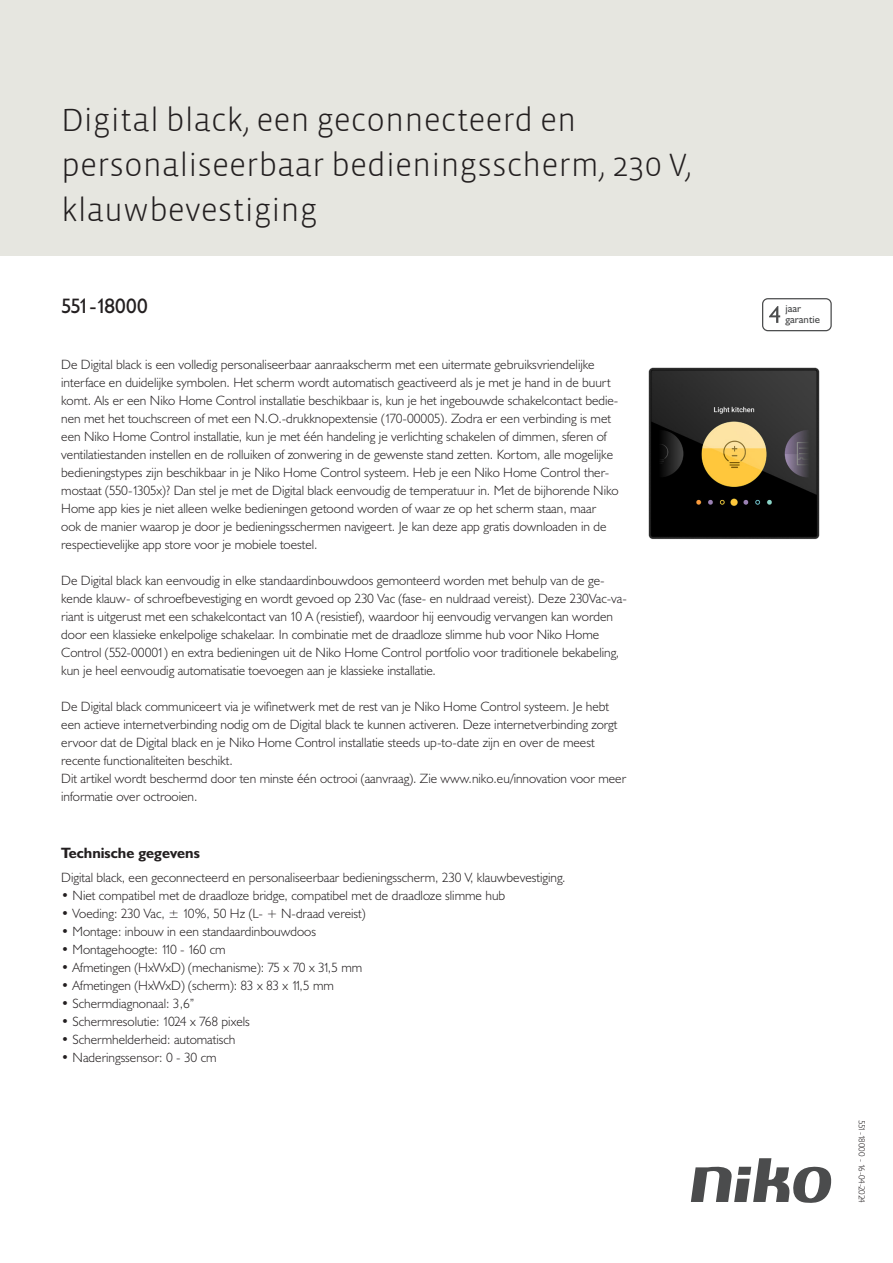
<style>
.page{position:relative;width:893px;height:1263px;background:#fff}
.page>*{position:absolute;margin:0;border:0;box-sizing:border-box;transform-origin:0 0}
.Title_datasheets{font:300 33px/45px "Vista Sans";color:#231f20}
.Article_number{font:21px "Humanist 521 BT";letter-spacing:-.03em;color:#231f20}
.Titles_parts{font:700 15px "Humanist 521 BT";color:#231f20}
.Platte_tekst_CAB{font:300 13.5px/18px "Humanist 521 BT";color:#231f20}
.USP_Bullets{font:300 13.5px "Humanist 521 BT";color:#231f20}
.t1{font:10.8px/10.8px "Humanist 521 BT";color:#4b4c4d}
.Revision{font:300 9px "Humanist 521 BT";letter-spacing:-.05em;color:#231f20}
</style>
<div class="page">
<svg style="left:691px;top:1158px;width:141px;height:45px"></svg>
<div style="left:0;top:0;width:893px;height:255px;background:#e6e6e0"></div>
<svg style="left:762px;top:298px;width:70px;height:33px"></svg>
<img style="left:648px;top:367px;width:172px;height:173px">
<p class="Title_datasheets" style="left:61px;top:98px;width:632px">Digital black, een geconnecteerd en personaliseerbaar bedieningsscherm, 230 V, klauwbevestiging</p>
<p class="Article_number" style="left:61px;top:293px;width:88px">551-18000</p>
<p class="t1" style="left:785px;top:303px;width:36px">jaar garantie</p>
<p class="Platte_tekst_CAB" style="left:61px;top:355px;width:559px">De Digital black is een volledig personaliseerbaar aanraakscherm met een uitermate gebruiksvriendelijke interface en duidelijke symbolen. Het scherm wordt automatisch geactiveerd als je met je hand in de buurt komt. Als er een Niko Home Control installatie beschikbaar is, kun je het ingebouwde schakelcontact bedie&shy;nen met het touchscreen of met een N.O.-drukknopextensie (170-00005). Zodra er een verbinding is met een Niko Home Control installatie, kun je met één handeling je verlichting schakelen of dimmen, sferen of ventilatiestanden instellen en de rolluiken of zonwering in de gewenste stand zetten. Kortom, alle mogelijke bedieningstypes zijn beschikbaar in je Niko Home Control systeem. Heb je een Niko Home Control ther&shy;mostaat (550-1305x)? Dan stel je met de Digital black eenvoudig de temperatuur in. Met de bijhorende Niko Home app kies je niet alleen welke bedieningen getoond worden of waar ze op het scherm staan, maar ook de manier waarop je door je bedieningsschermen navigeert. Je kan deze app gratis downloaden in de respectievelijke app store voor je mobiele toestel.</p>
<p class="Platte_tekst_CAB" style="left:61px;top:571px;width:567px">De Digital black kan eenvoudig in elke standaardinbouwdoos gemonteerd worden met behulp van de ge&shy;kende klauw- of schroefbevestiging en wordt gevoed op 230 Vac (fase- en nuldraad vereist). Deze 230Vac-va&shy;riant is uitgerust met een schakelcontact van 10 A (resistief), waardoor hij eenvoudig vervangen kan worden door een klassieke enkelpolige schakelaar. In combinatie met de draadloze slimme hub voor Niko Home Control (552-00001) en extra bedieningen uit de Niko Home Control portfolio voor traditionele bekabeling, kun je heel eenvoudig automatisatie toevoegen aan je klassieke installatie.</p>
<p class="Platte_tekst_CAB" style="left:61px;top:697px;width:566px">De Digital black communiceert via je wifinetwerk met de rest van je Niko Home Control systeem. Je hebt een actieve internetverbinding nodig om de Digital black te kunnen activeren. Deze internetverbinding zorgt ervoor dat de Digital black en je Niko Home Control installatie steeds up-to-date zijn en over de meest recente functionaliteiten beschikt.<br>Dit artikel wordt beschermd door ten minste één octrooi (aanvraag). Zie www.niko.eu/innovation voor meer informatie over octrooien.</p>
<p class="Titles_parts" style="left:61px;top:843px;width:140px">Technische gegevens</p>
<p class="Platte_tekst_CAB" style="left:61px;top:868px;width:506px">Digital black, een geconnecteerd en personaliseerbaar bedieningsscherm, 230 V, klauwbevestiging.</p>
<p class="USP_Bullets" style="left:61px;top:887px;width:445px">• Niet compatibel met de draadloze bridge, compatibel met de draadloze slimme hub</p>
<p class="USP_Bullets" style="left:61px;top:905px;width:306px">• Voeding: 230 Vac, ± 10%, 50 Hz (L- + N-draad vereist)</p>
<p class="USP_Bullets" style="left:61px;top:923px;width:256px">• Montage: inbouw in een standaardinbouwdoos</p>
<p class="USP_Bullets" style="left:61px;top:941px;width:166px">• Montagehoogte: 110 - 160 cm</p>
<p class="USP_Bullets" style="left:61px;top:959px;width:303px">• Afmetingen (HxWxD) (mechanisme): 75 x 70 x 31,5 mm</p>
<p class="USP_Bullets" style="left:61px;top:977px;width:274px">• Afmetingen (HxWxD) (scherm): 83 x 83 x 11,5 mm</p>
<p class="USP_Bullets" style="left:61px;top:995px;width:135px">• Schermdiagnonaal: 3,6”</p>
<p class="USP_Bullets" style="left:61px;top:1013px;width:190px">• Schermresolutie: 1024 x 768 pixels</p>
<p class="USP_Bullets" style="left:61px;top:1031px;width:176px">• Schermhelderheid: automatisch</p>
<p class="USP_Bullets" style="left:61px;top:1049px;width:157px">• Naderingssensor: 0 - 30 cm</p>
<p class="Revision" style="left:868px;top:1120px;width:84px;rotate:90deg">551-18000 - 16-04-2024</p>
</div>
